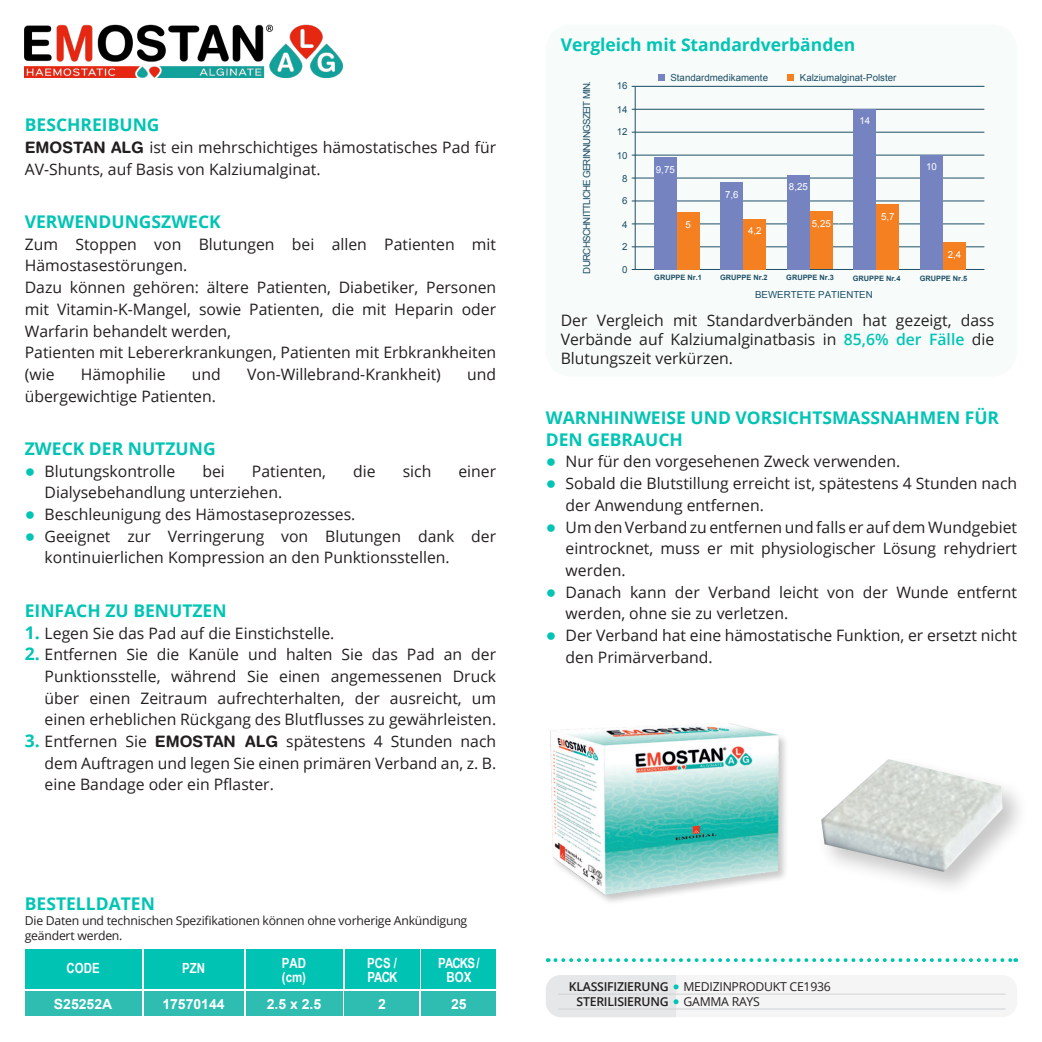
<style>
.page{position:relative;width:1042px;height:1042px;background:#fff}
.page>*{position:absolute;margin:0;border:0;box-sizing:border-box;transform-origin:0 0}
.t1{font:700 17.5px/21.7px "Open Sans";color:#00c4b4}
.t2{font:15.75px/21.7px "Open Sans";color:#231f20}
.t3{font:700 14px "Arial";color:#fff}
.t4{font:700 14px/14px "Arial Narrow";color:#fff}
.t5{font:700 14px/14px "Arial Narrow";letter-spacing:-.06em;color:#fff;text-align:center}
.t6{font:12.25px/14.7px "Open Sans";letter-spacing:-.02em;color:#231f20}
.t7{font:600 12.25px "Open Sans";letter-spacing:-.02em;color:#231f20}
.t8{font:9.62px "Arial";color:#1e4f66}
.t9{font:9.62px "Arial";letter-spacing:-.075em;color:#1e4f66}
.t10{font:9.62px "Arial";color:#fff}
.t11{font:700 7.35px "Arial";color:#1e4f66}
.s1{font-family:"Helvetica Rounded LT Std";font-weight:700}
.s2{font-family:"Arial";font-weight:700;font-size:17.5px;color:#00c4b4}
.s3{font-weight:700;font-size:17.5px;color:#00c4b4}
.s4{font-weight:600;color:#00c4b4}
</style>
<div class="page">
<div style="left:546px;top:975px;width:471px;height:42px;background:#f5f5f6;border-radius:15px"></div>
<hr style="left:676px;top:993px;width:329px;height:1px;background:#d1d2d4">
<hr style="left:676px;top:1008px;width:329px;height:1px;background:#d1d2d4">
<svg style="left:555px;top:958px;width:461px;height:4px"></svg>
<svg style="left:546px;top:975px;width:132px;height:42px"></svg>
<div style="left:546px;top:24px;width:471px;height:353px;background:#f7fcfb;border-radius:25px"></div>
<hr style="left:632px;top:86px;width:352px;height:1px;background:#1e4f66">
<hr style="left:632px;top:109px;width:352px;height:1px;background:#1e4f66">
<hr style="left:632px;top:132px;width:352px;height:1px;background:#1e4f66">
<hr style="left:632px;top:155px;width:352px;height:1px;background:#1e4f66">
<hr style="left:632px;top:178px;width:352px;height:1px;background:#1e4f66">
<hr style="left:632px;top:200px;width:352px;height:1px;background:#1e4f66">
<hr style="left:632px;top:223px;width:352px;height:1px;background:#1e4f66">
<hr style="left:632px;top:246px;width:352px;height:1px;background:#1e4f66">
<hr style="left:632px;top:269px;width:352px;height:1px;background:#1e4f66">
<hr style="left:635px;top:86px;width:1px;height:184px;background:#1e4f66">
<div style="left:658px;top:74px;width:7px;height:7px;background:#7584c1"></div>
<div style="left:787px;top:74px;width:7px;height:7px;background:#f58021"></div>
<div style="left:743px;top:219px;width:23px;height:50px;background:#f58021"></div>
<div style="left:720px;top:182px;width:23px;height:87px;background:#7584c1"></div>
<div style="left:677px;top:212px;width:23px;height:57px;background:#f58021"></div>
<div style="left:654px;top:157px;width:23px;height:112px;background:#7584c1"></div>
<div style="left:787px;top:175px;width:23px;height:94px;background:#7584c1"></div>
<div style="left:810px;top:211px;width:23px;height:58px;background:#f58021"></div>
<div style="left:853px;top:109px;width:23px;height:161px;background:#7584c1"></div>
<div style="left:876px;top:204px;width:23px;height:66px;background:#f58021"></div>
<div style="left:920px;top:155px;width:23px;height:115px;background:#7584c1"></div>
<div style="left:943px;top:243px;width:23px;height:27px;background:#f58021"></div>
<img style="left:25px;top:25px;width:317px;height:52px">
<div style="left:816px;top:754px;width:213px;height:144px;background:#231f20;opacity:.25"></div>
<img style="left:821px;top:759px;width:181px;height:113px">
<img style="left:550px;top:723px;width:236px;height:179px">
<div style="left:422px;top:949px;width:74px;height:40px;background:#00c3b4"></div>
<div style="left:345px;top:949px;width:74px;height:40px;background:#00c3b4"></div>
<div style="left:246px;top:949px;width:96px;height:40px;background:#00c3b4"></div>
<div style="left:25px;top:949px;width:116px;height:40px;background:#00c3b4"></div>
<div style="left:422px;top:991px;width:74px;height:25px;background:#2fbdb2"></div>
<div style="left:345px;top:991px;width:74px;height:25px;background:#2fbdb2"></div>
<div style="left:246px;top:991px;width:96px;height:25px;background:#2fbdb2"></div>
<div style="left:25px;top:991px;width:116px;height:25px;background:#2fbdb2"></div>
<div style="left:144px;top:949px;width:99px;height:40px;background:#00c3b4"></div>
<div style="left:144px;top:991px;width:99px;height:25px;background:#2fbdb2"></div>
<p class="t1" style="left:25px;top:114px;width:136px">BESCHREIBUNG</p>
<p class="t2" style="left:25px;top:136px;width:473px"><span class="s1">EMOSTAN ALG</span> ist ein mehrschichtiges hämostatisches Pad für<br>AV-Shunts, auf Basis von Kalziumalginat.</p>
<p class="t1" style="left:25px;top:210px;width:198px">VERWENDUNGSZWECK</p>
<p class="t2" style="left:25px;top:233px;width:473px">Zum Stoppen von Blutungen bei allen Patienten mit<br>Hämostasestörungen.</p>
<p class="t2" style="left:25px;top:276px;width:473px;text-align:justify">Dazu können gehören: ältere Patienten, Diabetiker, Personen mit Vitamin-K-Mangel, sowie Patienten, die mit Heparin oder Warfarin behandelt werden,</p>
<p class="t2" style="left:25px;top:341px;width:473px">Patienten mit Lebererkrankungen, Patienten mit Erbkrankheiten (wie</p>
<p class="t2" style="left:81px;top:363px;width:86px">Hämophilie</p>
<p class="t2" style="left:192px;top:363px;width:30px">und</p>
<p class="t2" style="left:247px;top:363px;width:195px">Von-Willebrand-Krankheit)</p>
<p class="t2" style="left:467px;top:363px;width:30px">und</p>
<p class="t2" style="left:25px;top:385px;width:193px">übergewichtige Patienten.</p>
<p class="t1" style="left:25px;top:437px;width:192px">ZWECK DER NUTZUNG</p>
<p class="t2" style="left:25px;top:460px;width:152px"><span class="s2">●</span> Blutungskontrolle</p>
<p class="t2" style="left:202px;top:460px;width:24px">bei</p>
<p class="t2" style="left:252px;top:460px;width:76px">Patienten,</p>
<p class="t2" style="left:353px;top:460px;width:24px">die</p>
<p class="t2" style="left:403px;top:460px;width:30px">sich</p>
<p class="t2" style="left:458px;top:460px;width:39px">einer</p>
<p class="t2" style="left:45px;top:481px;width:239px">Dialysebehandlung unterziehen.</p>
<p class="t2" style="left:25px;top:503px;width:332px"><span class="s2">●</span> Beschleunigung des Hämostaseprozesses.</p>
<p class="t2" style="left:45px;top:525px;width:453px;text-indent:-20px"><span class="s2">●</span> Geeignet zur Verringerung von Blutungen dank der kontinuierlichen Kompression an den Punktionsstellen.</p>
<p class="t1" style="left:25px;top:599px;width:203px">EINFACH ZU BENUTZEN</p>
<p class="t2" style="left:25px;top:621px;width:311px"><span class="s3">1.</span> Legen Sie das Pad auf die Einstichstelle.</p>
<p class="t2" style="left:45px;top:643px;width:453px;text-align:justify;text-indent:-20px"><span class="s3">2.</span> Entfernen Sie die Kanüle und halten Sie das Pad an der Punktionsstelle, während Sie einen angemessenen Druck über einen Zeitraum aufrechterhalten, der ausreicht, um einen erheblichen Rückgang des Blutflusses zu gewährleisten.</p>
<p class="t2" style="left:45px;top:730px;width:453px;text-align:justify;text-indent:-20px"><span class="s3">3.</span> Entfernen Sie <span class="s1">EMOSTAN ALG</span> spätestens 4 Stunden nach dem Auftragen und legen Sie einen primären Verband an, z. B. eine Bandage oder ein Pflaster.</p>
<p class="t1" style="left:25px;top:892px;width:132px">BESTELLDATEN</p>
<p class="t6" style="left:25px;top:913px;width:444px">Die Daten und technischen Spezifikationen können ohne vorherige Ankündigung geändert werden.</p>
<p class="t4" style="left:367px;top:955px;width:32px">PCS /<br>PACK</p>
<p class="t5" style="left:438px;top:955px;width:43px">PACKS /<br>BOX</p>
<p class="t4" style="left:282px;top:955px;width:26px">PAD (cm)</p>
<p class="t4" style="left:67px;top:960px;width:35px">CODE</p>
<p class="t3" style="left:54px;top:995px;width:60px">S25252A</p>
<p class="t3" style="left:267px;top:995px;width:56px">2.5 x 2.5</p>
<p class="t3" style="left:378px;top:995px;width:9px">2</p>
<p class="t3" style="left:451px;top:995px;width:17px">25</p>
<p class="t4" style="left:182px;top:960px;width:24px">PZN</p>
<p class="t3" style="left:162px;top:995px;width:64px">17570144</p>
<p class="t1" style="left:561px;top:34px;width:296px">Vergleich mit Standardverbänden</p>
<p class="t9" style="left:580px;top:273px;width:194px;rotate:-90deg">DURCHSCHNITTLICHE GERINNUNGSZEIT MIN.</p>
<p class="t8" style="left:617px;top:80px;width:12px">16</p>
<p class="t8" style="left:617px;top:103px;width:12px">14</p>
<p class="t8" style="left:617px;top:126px;width:12px">12</p>
<p class="t8" style="left:617px;top:149px;width:12px">10</p>
<p class="t8" style="left:622px;top:172px;width:7px">8</p>
<p class="t8" style="left:622px;top:194px;width:7px">6</p>
<p class="t8" style="left:622px;top:218px;width:7px">4</p>
<p class="t8" style="left:622px;top:241px;width:7px">2</p>
<p class="t8" style="left:622px;top:263px;width:7px">0</p>
<p class="t8" style="left:670px;top:72px;width:99px">Standardmedikamente</p>
<p class="t8" style="left:800px;top:72px;width:98px">Kalziumalginat-Polster</p>
<p class="t10" style="left:656px;top:163px;width:20px">9,75</p>
<p class="t10" style="left:685px;top:218px;width:7px">5</p>
<p class="t11" style="left:654px;top:273px;width:49px">GRUPPE Nr.1</p>
<p class="t10" style="left:859px;top:114px;width:12px">14</p>
<p class="t10" style="left:725px;top:188px;width:15px">7,6</p>
<p class="t10" style="left:748px;top:225px;width:15px">4,2</p>
<p class="t11" style="left:720px;top:273px;width:49px">GRUPPE Nr.2</p>
<p class="t10" style="left:789px;top:181px;width:20px">8,25</p>
<p class="t10" style="left:812px;top:218px;width:20px">5,25</p>
<p class="t11" style="left:786px;top:273px;width:49px">GRUPPE Nr.3</p>
<p class="t10" style="left:881px;top:210px;width:15px">5,7</p>
<p class="t11" style="left:853px;top:273px;width:49px">GRUPPE Nr.4</p>
<p class="t8" style="left:755px;top:288px;width:119px">BEWERTETE PATIENTEN</p>
<p class="t10" style="left:926px;top:160px;width:12px">10</p>
<p class="t10" style="left:947px;top:248px;width:15px">2,4</p>
<p class="t11" style="left:919px;top:273px;width:49px">GRUPPE Nr.5</p>
<p class="t2" style="left:561px;top:310px;width:435px;line-height:18.9px;text-align:justify">Der Vergleich mit Standardverbänden hat gezeigt, dass Verbände auf Kalziumalginatbasis in <span class="s4">85,6% der Fälle</span> die Blutungszeit verkürzen.</p>
<p class="t1" style="left:546px;top:406px;width:455px">WARNHINWEISE UND VORSICHTSMASSNAHMEN FÜR<br>DEN GEBRAUCH</p>
<p class="t2" style="left:546px;top:450px;width:356px"><span class="s2">●</span> Nur für den vorgesehenen Zweck verwenden.</p>
<p class="t2" style="left:566px;top:472px;width:453px;text-indent:-20px"><span class="s2">●</span> Sobald die Blutstillung erreicht ist, spätestens 4 Stunden nach der Anwendung entfernen.</p>
<p class="t2" style="left:566px;top:515px;width:453px;text-align:justify;text-indent:-20px"><span class="s2">●</span> Um den Verband zu entfernen und falls er auf dem Wundgebiet eintrocknet, muss er mit physiologischer Lösung rehydriert werden.</p>
<p class="t2" style="left:566px;top:581px;width:453px;text-indent:-20px"><span class="s2">●</span> Danach kann der Verband leicht von der Wunde entfernt werden, ohne sie zu verletzen.</p>
<p class="t2" style="left:566px;top:624px;width:453px;text-indent:-20px"><span class="s2">●</span> Der Verband hat eine hämostatische Funktion, er ersetzt nicht den Primärverband.</p>
<p class="t7" style="left:569px;top:978px;width:101px">KLASSIFIZIERUNG</p>
<p class="t6" style="left:683px;top:979px;width:149px">MEDIZINPRODUKT CE1936</p>
<p class="t7" style="left:576px;top:993px;width:93px">STERILISIERUNG</p>
<p class="t6" style="left:683px;top:994px;width:78px">GAMMA RAYS</p>
</div>
